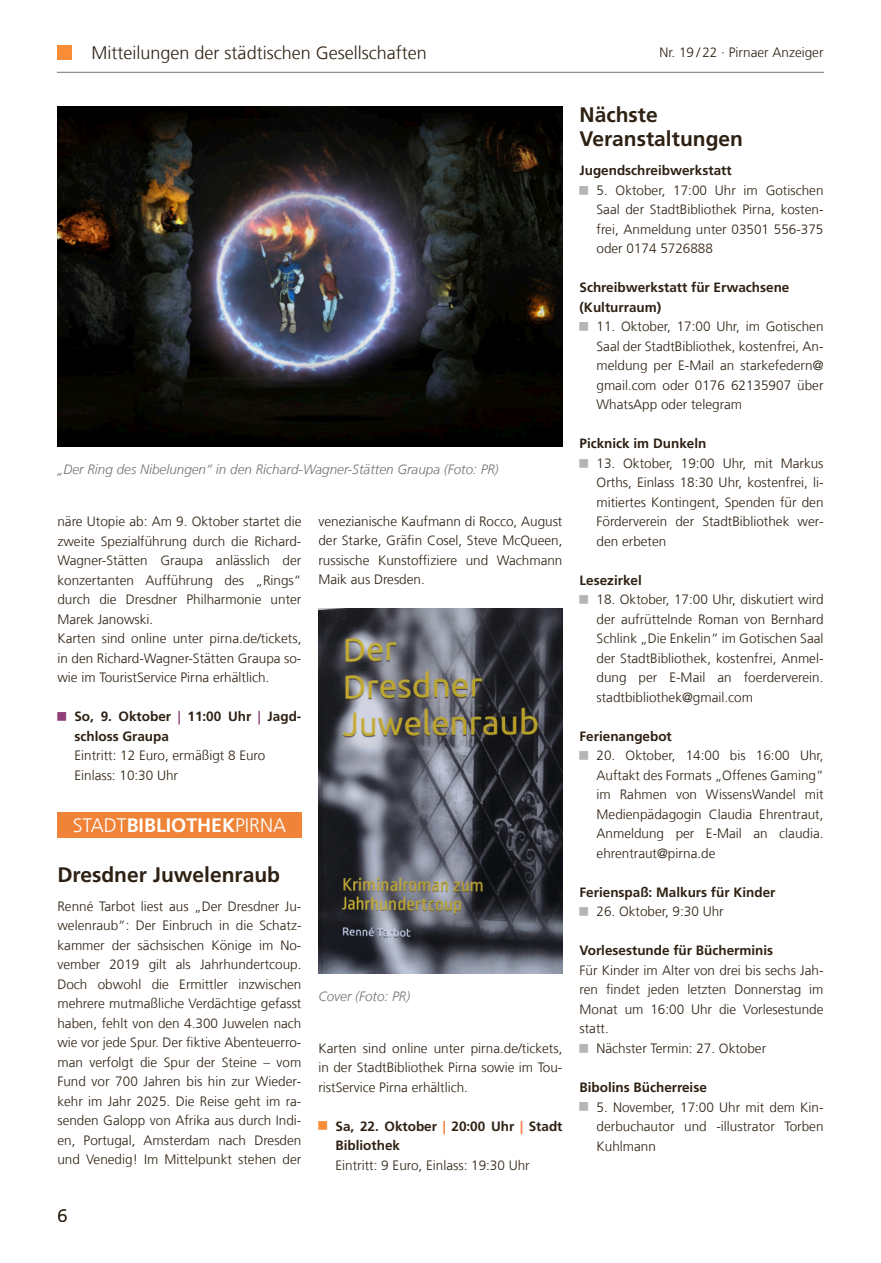
<style>
.page{position:relative;width:881px;height:1263px;background:#fff}
.page>*{position:absolute;margin:0;border:0;box-sizing:border-box;transform-origin:0 0}
.t1{font:700 21px/24px "Frutiger LT Com";color:#2e2113}
.t2{font:300 19.5px "Frutiger LT Com";color:#fff}
.t3{font:300 18px "Frutiger LT Com";color:#2e2113}
.t4{font:300 13.5px/19.5px "Frutiger LT Com";color:#2e2113;text-align:justify}
.t5{font:700 13.5px/19.5px "Frutiger LT Com";color:#2e2113}
.t6{font:italic 300 13.5px "Frutiger LT Com";color:#787370}
.s1{color:#8f3f77}
.s2{font-weight:700}
.s3{color:#f57238}
</style>
<div class="page">
<hr style="left:57px;top:72px;width:766px;height:1px;background:#787370">
<div style="left:57px;top:45px;width:15px;height:15px;background:#f98d37"></div>
<img style="left:57px;top:106px;width:505px;height:340px">
<div style="left:57px;top:813px;width:244px;height:25px;background:#ef8337"></div>
<img style="left:318px;top:608px;width:244px;height:366px">
<h3 class="t3" style="left:91px;top:46px;width:337px">Mitteilungen der städtischen Gesellschaften</h3>
<p class="t4" style="left:659px;top:44px;width:166px">Nr. 19 / 22 · Pirnaer Anzeiger</p>
<p class="t6" style="left:57px;top:463px;width:442px">„Der Ring des Nibelungen“ in den Richard-Wagner-Stätten Graupa (Foto: PR)</p>
<p class="t4" style="left:57px;top:513px;width:245px;text-align:left">näre Utopie ab: Am 9. Oktober startet die zweite Spezialführung durch die Richard-Wagner-Stätten Graupa anlässlich der konzertanten Aufführung des „Rings“ durch die Dresdner Philharmonie unter Marek Janowski.<br>Karten sind online unter pirna.de/tickets, in den Richard-Wagner-Stätten Graupa so&shy;wie im TouristService Pirna erhältlich.</p>
<p class="t5" style="left:74px;top:708px;width:228px">So, 9. Oktober <span class="s1">|</span> 11:00 Uhr <span class="s1">|</span> Jagd&shy;schloss Graupa</p>
<p class="t4" style="left:74px;top:747px;width:192px">Eintritt: 12 Euro, ermäßigt 8 Euro<br>Einlass: 10:30 Uhr</p>
<h2 class="t2" style="left:73px;top:818px;width:215px">STADT<span class="s2">BIBLIOTHEK</span>PIRNA</h2>
<h1 class="t1" style="left:57px;top:864px;width:224px">Dresdner Juwelenraub</h1>
<p class="t4" style="left:318px;top:513px;width:245px">venezianische Kaufmann di Rocco, August der Starke, Gräfin Cosel, Steve McQueen, russische Kunstoffiziere und Wachmann Maik aus Dresden.</p>
<p class="t4" style="left:57px;top:898px;width:245px">Renné Tarbot liest aus „Der Dresdner Ju&shy;welenraub“: Der Einbruch in die Schatz&shy;kammer der sächsischen Könige im No&shy;vember 2019 gilt als Jahrhundertcoup.<br>Doch obwohl die Ermittler inzwischen mehrere mutmaßliche Verdächtige gefasst haben, fehlt von den 4.300 Juwelen nach wie vor jede Spur. Der fiktive Abenteuerro&shy;man verfolgt die Spur der Steine – vom Fund vor 700 Jahren bis hin zur Wieder&shy;kehr im Jahr 2025. Die Reise geht im ra&shy;senden Galopp von Afrika aus durch Indi&shy;en, Portugal, Amsterdam nach Dresden und Venedig! Im Mittelpunkt stehen der</p>
<h3 class="t3" style="left:57px;top:1209px;width:12px">6</h3>
<p class="t6" style="left:318px;top:991px;width:93px">Cover (Foto: PR)</p>
<p class="t4" style="left:318px;top:1039px;width:245px">Karten sind online unter pirna.de/tickets, in der StadtBibliothek Pirna sowie im Tou&shy;ristService Pirna erhältlich.</p>
<p class="t5" style="left:335px;top:1117px;width:228px">Sa, 22. Oktober <span class="s3">|</span> 20:00 Uhr <span class="s3">|</span> Stadt<br>Bibliothek</p>
<p class="t4" style="left:335px;top:1156px;width:196px">Eintritt: 9 Euro, Einlass: 19:30 Uhr</p>
<h1 class="t1" style="left:579px;top:105px;width:165px">Nächste<br>Veranstaltungen</h1>
<p class="t5" style="left:579px;top:162px;width:154px">Jugendschreibwerkstatt</p>
<p class="t4" style="left:596px;top:182px;width:228px">5. Oktober, 17:00 Uhr im Gotischen Saal der StadtBibliothek Pirna, kosten&shy;frei, Anmeldung unter 03501 556-375 oder 0174 5726888</p>
<p class="t5" style="left:579px;top:279px;width:211px">Schreibwerkstatt für Erwachsene (Kulturraum)</p>
<p class="t4" style="left:596px;top:318px;width:228px">11. Oktober, 17:00 Uhr, im Gotischen Saal der StadtBibliothek, kostenfrei, An&shy;meldung per E-Mail an starkefedern@ gmail.com oder 0176 62135907 über WhatsApp oder telegram</p>
<p class="t5" style="left:579px;top:435px;width:128px">Picknick im Dunkeln</p>
<p class="t4" style="left:596px;top:455px;width:228px">13. Oktober, 19:00 Uhr, mit Markus Orths, Einlass 18:30 Uhr, kostenfrei, li&shy;mitiertes Kontingent, Spenden für den Förderverein der StadtBibliothek wer&shy;den erbeten</p>
<p class="t5" style="left:579px;top:572px;width:64px">Lesezirkel</p>
<p class="t4" style="left:596px;top:591px;width:228px">18. Oktober, 17:00 Uhr, diskutiert wird der aufrüttelnde Roman von Bernhard Schlink „Die Enkelin“ im Gotischen Saal der StadtBibliothek, kostenfrei, Anmel&shy;dung per E-Mail an foerderverein. stadtbibliothek@gmail.com</p>
<p class="t5" style="left:579px;top:728px;width:94px">Ferienangebot</p>
<p class="t4" style="left:596px;top:747px;width:228px">20. Oktober, 14:00 bis 16:00 Uhr, Auftakt des Formats „Offenes Gaming“ im Rahmen von WissensWandel mit Medienpädagogin Claudia Ehrentraut, Anmeldung per E-Mail an claudia. ehrentraut@pirna.de</p>
<p class="t5" style="left:579px;top:884px;width:197px">Ferienspaß: Malkurs für Kinder</p>
<p class="t4" style="left:596px;top:903px;width:129px">26. Oktober, 9:30 Uhr</p>
<p class="t5" style="left:579px;top:942px;width:195px">Vorlesestunde für Bücherminis</p>
<p class="t4" style="left:579px;top:962px;width:245px">Für Kinder im Alter von drei bis sechs Jah-</p>
<p class="t4" style="left:579px;top:981px;width:245px">ren findet jeden letzten Donnerstag im</p>
<p class="t4" style="left:579px;top:1001px;width:245px">Monat um 16:00 Uhr die Vorlesestunde</p>
<p class="t4" style="left:579px;top:1020px;width:31px">statt.</p>
<p class="t4" style="left:596px;top:1040px;width:171px">Nächster Termin: 27. Oktober</p>
<p class="t5" style="left:579px;top:1079px;width:129px">Bibolins Bücherreise</p>
<p class="t4" style="left:596px;top:1098px;width:228px">5. November, 17:00 Uhr mit dem Kin&shy;derbuchautor und -illustrator Torben Kuhlmann</p>
</div>
